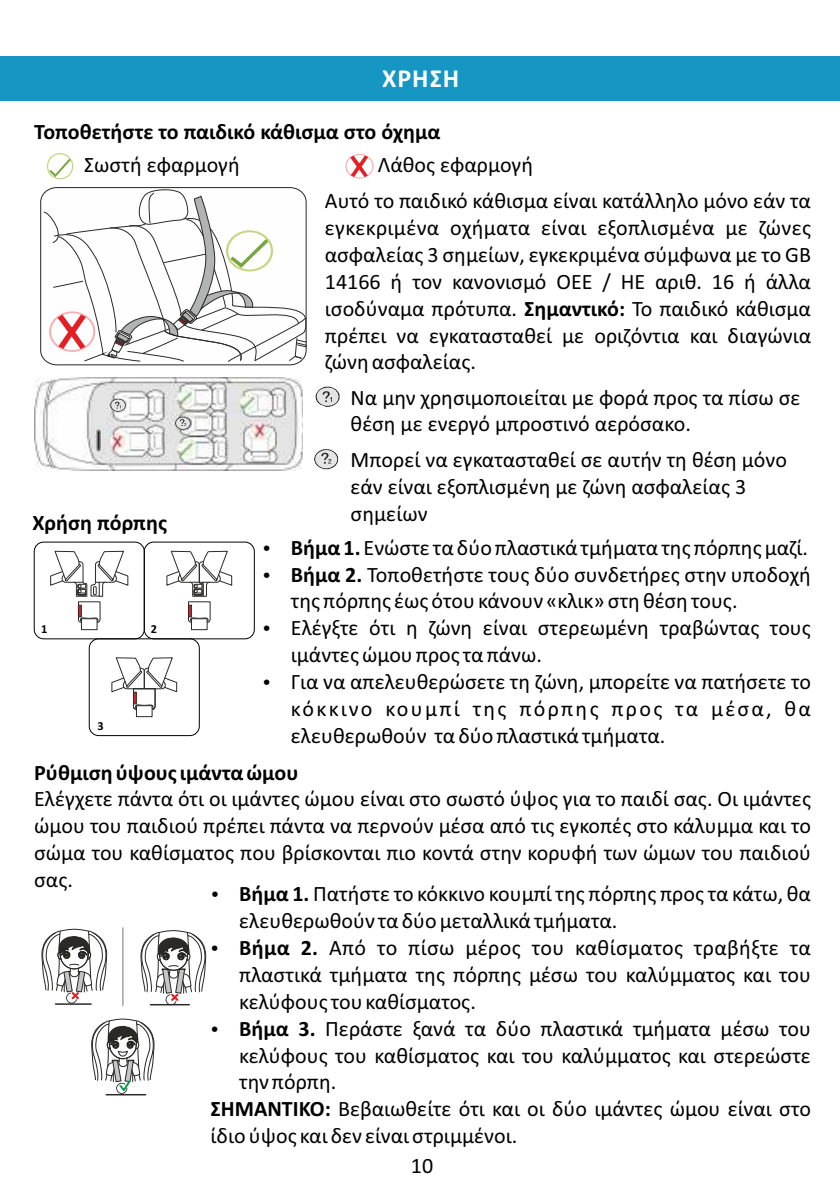
<style>
.page{position:relative;width:840px;height:1191px;background:#fff}
.page>*{position:absolute;margin:0;border:0;box-sizing:border-box;transform-origin:0 0}
.t1{font:700 26px "Calibri";letter-spacing:.04em;color:#fefefe}
.t2{font:22px/26.8px "Calibri";color:#000}
.t3{font:700 22px "Calibri";color:#000}
.t4{font:700 12.2px "Calibri";color:#000}
.s1{font-weight:700}
</style>
<div class="page">
<div style="left:0;top:57px;width:839px;height:44px;background:#1696c3"></div>
<svg style="left:314px;top:449px;width:24px;height:21px"></svg>
<svg style="left:315px;top:386px;width:25px;height:21px"></svg>
<svg style="left:40px;top:187px;width:259px;height:178px"></svg>
<svg style="left:43px;top:188px;width:265px;height:175px"></svg>
<svg style="left:345px;top:154px;width:28px;height:25px"></svg>
<div style="left:346px;top:155px;width:26px;height:22px;background:#fefefe;border-radius:50%"></div>
<svg style="left:350px;top:156px;width:17px;height:21px"></svg>
<img style="left:34px;top:377px;width:268px;height:93px">
<svg style="left:47px;top:153px;width:26px;height:26px"></svg>
<div style="left:48px;top:154px;width:24px;height:24px;background:#fefefe;border-radius:50%"></div>
<svg style="left:49px;top:159px;width:22px;height:19px"></svg>
<svg style="left:107px;top:398px;width:21px;height:14px"></svg>
<svg style="left:171px;top:417px;width:20px;height:14px"></svg>
<hr style="left:106px;top:1094px;width:39px;height:1px;background:#2b2a29">
<svg style="left:91px;top:1018px;width:64px;height:75px"></svg>
<hr style="left:122px;top:927px;width:1px;height:78px;background:#9d9e9e">
<hr style="left:55px;top:1003px;width:36px;height:1px;background:#2b2a29">
<svg style="left:140px;top:930px;width:66px;height:75px"></svg>
<svg style="left:41px;top:928px;width:66px;height:75px"></svg>
<div style="left:144px;top:542px;width:110px;height:97px;border:1px solid #000;border-radius:9px"></div>
<svg style="left:166px;top:550px;width:66px;height:80px"></svg>
<div style="left:193px;top:589px;width:9px;height:6px;border:1px solid #2b2a29"></div>
<svg style="left:111px;top:657px;width:66px;height:60px"></svg>
<div style="left:89px;top:638px;width:110px;height:98px;border:1px solid #000;border-radius:9px"></div>
<div style="left:34px;top:542px;width:110px;height:97px;border:1px solid #000;border-radius:9px"></div>
<svg style="left:50px;top:550px;width:78px;height:80px"></svg>
<p class="t1" style="left:382px;top:67px;width:79px">ΧΡΗΣΗ</p>
<p class="t3" style="left:34px;top:122px;width:407px">Τοποθετήστε το παιδικό κάθισμα στο όχημα</p>
<p class="t2" style="left:84px;top:153px;width:157px">Σωστή εφαρμογή</p>
<p class="t2" style="left:377px;top:153px;width:157px">Λάθος εφαρμογή</p>
<p class="t3" style="left:32px;top:513px;width:136px">Χρήση πόρπης</p>
<p class="t4" style="left:41px;top:623px;width:8px">1</p>
<p class="t4" style="left:97px;top:720px;width:8px">3</p>
<p class="t4" style="left:151px;top:623px;width:8px">2</p>
<p class="t2" style="left:325px;top:189px;width:487px;text-align:justify">Αυτό το παιδικό κάθισμα είναι κατάλληλο μόνο εάν τα εγκεκριμένα οχήματα είναι εξοπλισμένα με ζώνες ασφαλείας 3 σημείων, εγκεκριμένα σύμφωνα με το GB 14166 ή τον κανονισμό ΟΕΕ / ΗΕ αριθ. 16 ή άλλα ισοδύναμα πρότυπα. <span class="s1">Σημαντικό:</span> Το παιδικό κάθισμα πρέπει να εγκατασταθεί με οριζόντια και διαγώνια ζώνη ασφαλείας.</p>
<p class="t2" style="left:350px;top:385px;width:451px">Να μην χρησιμοποιείται με φορά προς τα πίσω σε θέση με ενεργό μπροστινό αερόσακο.</p>
<p class="t2" style="left:350px;top:448px;width:437px">Μπορεί να εγκατασταθεί σε αυτήν τη θέση μόνο εάν είναι εξοπλισμένη με ζώνη ασφαλείας 3 σημείων</p>
<p class="t2" style="left:262px;top:536px;width:547px">• <span class="s1">Βήμα 1.</span> Ενώστε τα δύο πλαστικά τμήματα της πόρπης μαζί.</p>
<p class="t2" style="left:291px;top:562px;width:521px;text-indent:-29px">• <span class="s1">Βήμα 2.</span> Τοποθετήστε τους δύο συνδετήρες στην υποδοχή της πόρπης έως ότου κάνουν «κλικ» στη θέση τους.</p>
<p class="t2" style="left:291px;top:616px;width:521px;text-indent:-29px">• Ελέγξτε ότι η ζώνη είναι στερεωμένη τραβώντας τους ιμάντες ώμου προς τα πάνω.</p>
<p class="t2" style="left:291px;top:670px;width:521px;text-align:justify;text-indent:-29px">• Για να απελευθερώσετε τη ζώνη, μπορείτε να πατήσετε το κόκκινο κουμπί της πόρπης προς τα μέσα, θα ελευθερωθούν τα δύο πλαστικά τμήματα.</p>
<p class="t3" style="left:34px;top:763px;width:265px">Ρύθμιση ύψους ιμάντα ώμου</p>
<p class="t2" style="left:34px;top:787px;width:778px;text-align:justify">Ελέγχετε πάντα ότι οι ιμάντες ώμου είναι στο σωστό ύψος για το παιδί σας. Οι ιμάντες ώμου του παιδιού πρέπει πάντα να περνούν μέσα από τις εγκοπές στο κάλυμμα και το σώμα του καθίσματος που βρίσκονται πιο κοντά στην κορυφή των ώμων του παιδιού σας.</p>
<p class="t2" style="left:239px;top:882px;width:573px;text-indent:-29px">• <span class="s1">Βήμα 1.</span> Πατήστε το κόκκινο κουμπί της πόρπης προς τα κάτω, θα ελευθερωθούν τα δύο μεταλλικά τμήματα.</p>
<p class="t2" style="left:239px;top:936px;width:573px;text-align:justify;text-indent:-29px">• <span class="s1">Βήμα 2.</span> Από το πίσω μέρος του καθίσματος τραβήξτε τα πλαστικά τμήματα της πόρπης μέσω του καλύμματος και του κελύφους του καθίσματος.</p>
<p class="t2" style="left:210px;top:1016px;width:601px">• <span class="s1">Βήμα 3.</span> Περάστε ξανά τα δύο πλαστικά τμήματα μέσω του</p>
<p class="t2" style="left:239px;top:1043px;width:573px">κελύφους του καθίσματος και του καλύμματος και στερεώστε</p>
<p class="t2" style="left:239px;top:1070px;width:99px">την πόρπη.</p>
<p class="t2" style="left:210px;top:1097px;width:601px"><span class="s1">ΣΗΜΑΝΤΙΚΟ:</span> Βεβαιωθείτε ότι και οι δύο ιμάντες ώμου είναι στο</p>
<p class="t2" style="left:210px;top:1124px;width:308px">ίδιο ύψος και δεν είναι στριμμένοι.</p>
<p class="t2" style="left:410px;top:1154px;width:24px">10</p>
</div>
